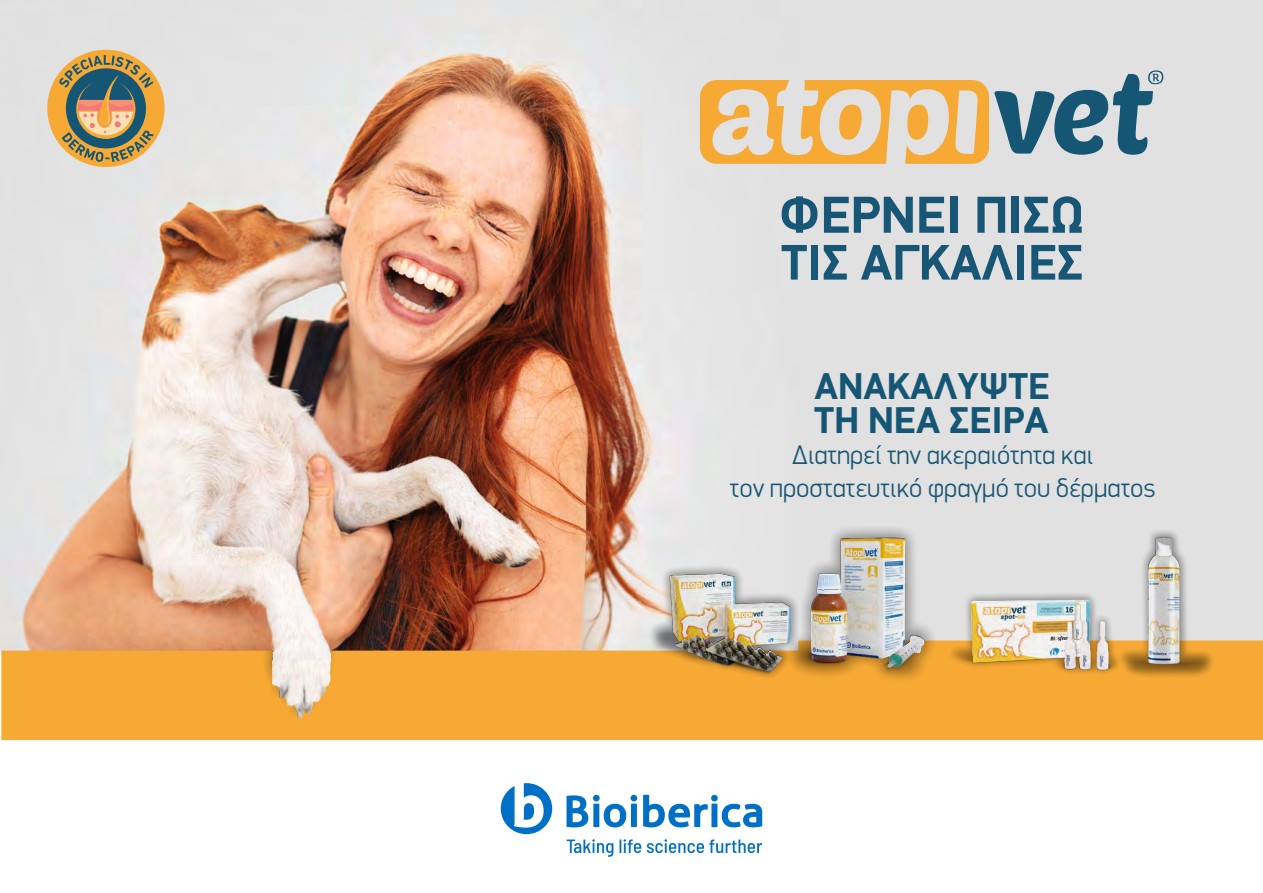
<style>
.page{position:relative;width:1263px;height:893px;background:#fff}
.page>*{position:absolute;margin:0;border:0;box-sizing:border-box;transform-origin:0 0}
.t1{font:700 52.2px "PF Din Display";color:#185675}
.t2{font:700 50.25px "PF Din Display";color:#185675}
.t3{font:700 37.5px/34.3px "PF Din Display";color:#165675}
.t4{font:300 27px/32.5px "PF Din Display";color:#185675;text-align:center}
</style>
<div class="page">
<svg style="left:643px;top:795px;width:119px;height:32px"></svg>
<div style="left:711px;top:795px;width:7px;height:6px;background:#0070c7;border-radius:50%"></div>
<svg style="left:566px;top:795px;width:71px;height:32px"></svg>
<div style="left:593px;top:795px;width:7px;height:6px;background:#0070c7;border-radius:50%"></div>
<svg style="left:501px;top:783px;width:51px;height:51px"></svg>
<svg style="left:567px;top:839px;width:46px;height:18px"></svg>
<svg style="left:619px;top:839px;width:22px;height:14px"></svg>
<svg style="left:647px;top:839px;width:115px;height:14px"></svg>
<div style="left:630px;top:0;width:633px;height:641px;background:#e1e1e1"></div>
<div style="left:1px;top:640px;width:1262px;height:100px;background:#f6a934"></div>
<img style="left:0;top:0;width:798px;height:722px">
<div style="left:47px;top:50px;width:118px;height:117px;background:#f6a934;border-radius:50%"></div>
<svg style="left:59px;top:55px;width:95px;height:107px"></svg>
<svg style="left:700px;top:70px;width:463px;height:94px"></svg>
<svg style="left:641px;top:503px;width:582px;height:196px"></svg>
<img style="left:784px;top:525px;width:152px;height:156px">
<h1 class="t1" style="left:778px;top:194px;width:307px">ΦΕΡΝΕΙ ΠΙΣΩ</h1>
<h2 class="t2" style="left:781px;top:242px;width:304px">ΤΙΣ ΑΓΚΑΛΙΕΣ</h2>
<h3 class="t3" style="left:814px;top:372px;width:237px">ΑΝΑΚΑΛΥΨΤΕ<br>ΤΗ ΝΕΑ ΣΕΙΡΑ</h3>
<p class="t4" style="left:730px;top:441px;width:427px">Διατηρεί την ακεραιότητα και<br>τον προστατευτικό φραγµό του δέρµατος</p>
</div>
